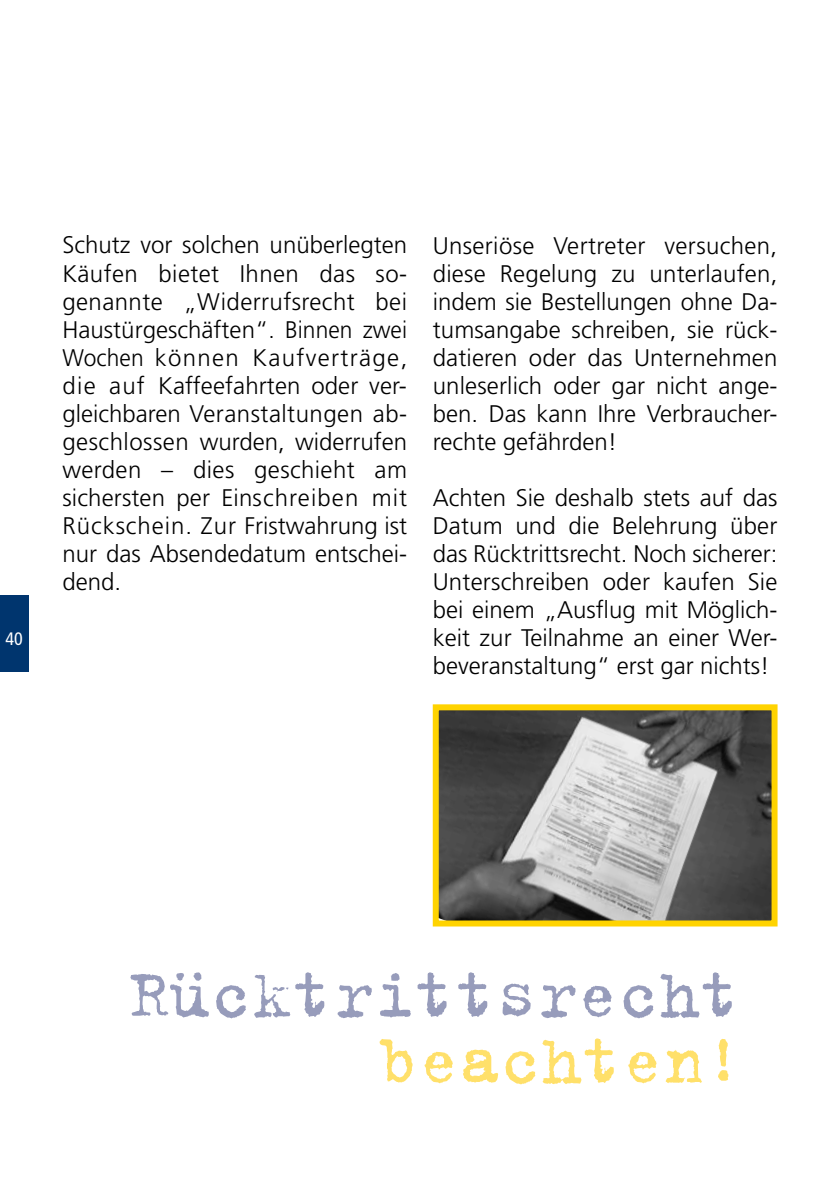
<style>
.page{position:relative;width:840px;height:1191px;background:#fff}
.page>*{position:absolute;margin:0;border:0;box-sizing:border-box;transform-origin:0 0}
.t1{font:74px "Trixie";color:#979cbb}
.t2{font:74px "Trixie";color:#ffe06a}
.t3{font:300 24px/28px "Frutiger";color:#000;text-align:justify}
.t4{font:condensed 18px "Frutiger";color:#fff}
</style>
<div class="page">
<div style="left:0;top:595px;width:28px;height:77px;background:#00356e"></div>
<img style="left:439px;top:711px;width:331px;height:208px">
<div style="left:432px;top:704px;width:345px;height:222px;border:6px solid #ffd300"></div>
<p class="t4" style="left:5px;top:628px;width:19px">40</p>
<p class="t3" style="left:62px;top:231px;width:346px">Schutz vor solchen unüberlegten Käufen bietet Ihnen das so&shy;genannte „Widerrufsrecht bei Haustürgeschäften“. Binnen zwei Wochen können Kaufverträge, die auf Kaffeefahrten oder ver&shy;gleichbaren Veranstaltungen ab&shy;geschlossen wurden, widerrufen werden – dies geschieht am sichersten per Einschreiben mit Rückschein. Zur Fristwahrung ist nur das Absendedatum entschei&shy;dend.</p>
<p class="t3" style="left:432px;top:232px;width:346px">Unseriöse Vertreter versuchen, diese Regelung zu unterlaufen, indem sie Bestellungen ohne Da&shy;tumsangabe schreiben, sie rück&shy;datieren oder das Unternehmen unleserlich oder gar nicht ange&shy;ben. Das kann Ihre Verbraucher&shy;rechte gefährden!</p>
<p class="t3" style="left:432px;top:484px;width:346px">Achten Sie deshalb stets auf das Datum und die Belehrung über das Rücktrittsrecht. Noch sicherer:<br>Unterschreiben oder kaufen Sie bei einem „Ausflug mit Möglich&shy;keit zur Teilnahme an einer Wer&shy;beveranstaltung“ erst gar nichts!</p>
<h1 class="t1" style="left:129px;top:945px;width:612px">Rücktrittsrecht</h1>
<h1 class="t2" style="left:378px;top:1011px;width:368px">beachten!</h1>
</div>
